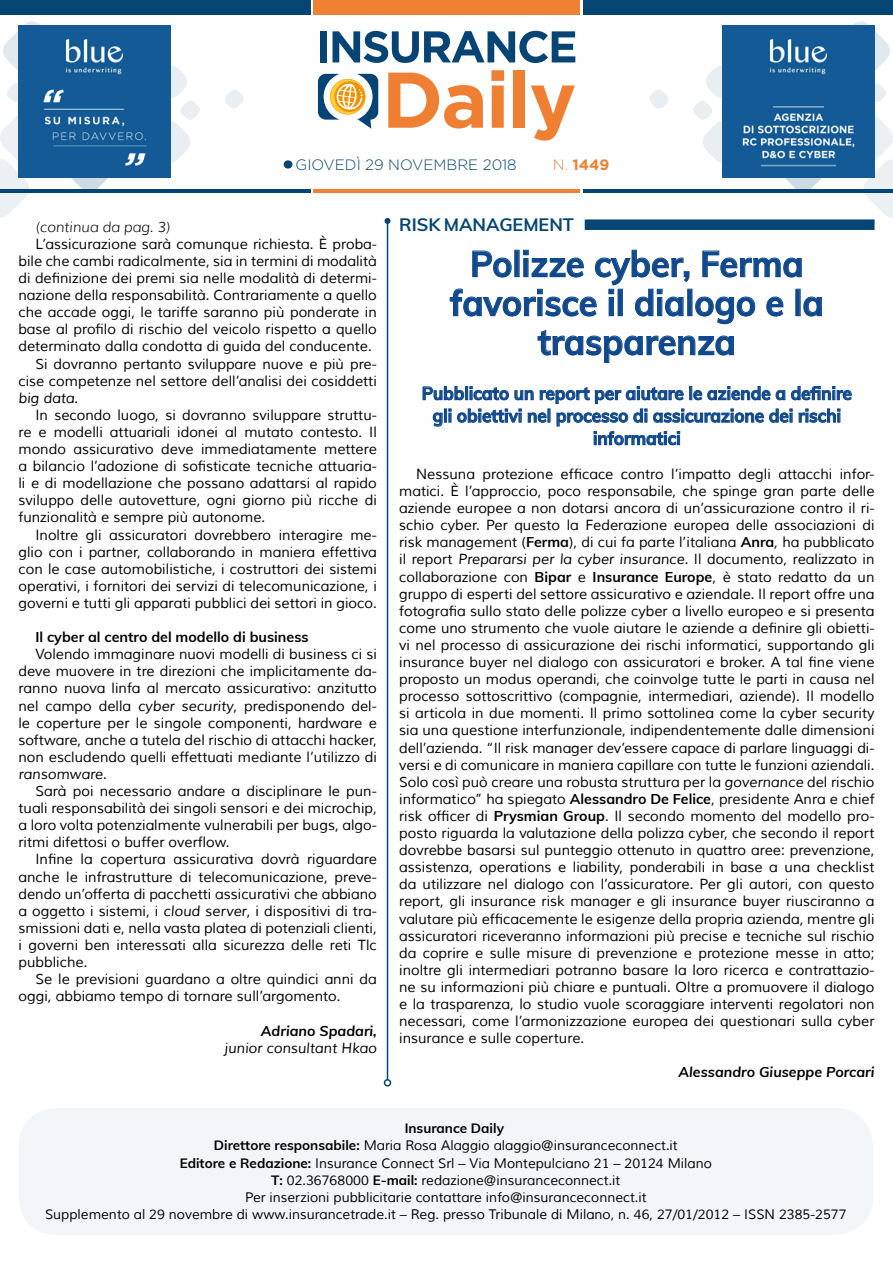
<style>
.page{position:relative;width:893px;height:1263px;background:#fff}
.page>*{position:absolute;margin:0;border:0;box-sizing:border-box;transform-origin:0 0}
.t1{font:700 36px/39px "Muli";color:#0f488c;text-align:center;scale:.95 1}
.t2{font:700 18px/22.5px "Muli";color:#0f488c;text-align:center;scale:.95 1}
.t3{font:700 18px "Muli";color:#054573}
.t4{font:300 15px "Gotham";color:#054573}
.t5{font:700 15px "Gotham";color:#f08033}
.t6{font:14.25px/17.1px "Muli";color:#000;text-align:justify}
.t7{font:italic 700 14.25px "Muli";color:#000}
.t8{font:700 14.25px "Muli";color:#000}
.t9{font:italic 14.25px "Muli";color:#000}
.t10{font:italic 300 14.25px "Muli";color:#000}
.t11{font:13.5px "Muli";color:#000}
.t12{font:700 13.5px "Muli";color:#000}
.s1{font-weight:300}
.s2{font-style:normal}
.s3{font-style:italic}
.s4{font-weight:700}
</style>
<div class="page">
<div style="left:583px;top:0;width:310px;height:15px;background:#054573"></div>
<div style="left:314px;top:0;width:266px;height:15px;background:#f08033"></div>
<hr style="left:583px;top:189px;width:310px;height:3px;background:#054573">
<hr style="left:314px;top:189px;width:266px;height:3px;background:#f08033">
<svg style="left:649px;top:90px;width:19px;height:19px"></svg>
<svg style="left:225px;top:90px;width:19px;height:19px"></svg>
<svg style="left:691px;top:21px;width:202px;height:202px"></svg>
<svg style="left:0;top:21px;width:202px;height:197px"></svg>
<svg style="left:318px;top:74px;width:60px;height:55px"></svg>
<svg style="left:388px;top:73px;width:95px;height:56px"></svg>
<svg style="left:491px;top:70px;width:13px;height:58px"></svg>
<div style="left:513px;top:70px;width:12px;height:58px;background:#ef7f32"></div>
<svg style="left:531px;top:85px;width:44px;height:56px"></svg>
<div style="left:320px;top:31px;width:7px;height:31px;background:#054474"></div>
<svg style="left:332px;top:31px;width:243px;height:32px"></svg>
<hr style="left:0;top:189px;width:310px;height:3px;background:#054573">
<div style="left:0;top:0;width:310px;height:15px;background:#054573"></div>
<img style="left:18px;top:26px;width:153px;height:152px">
<img style="left:722px;top:26px;width:152px;height:152px">
<div style="left:284px;top:160px;width:8px;height:9px;background:#054573;border-radius:50%"></div>
<hr style="left:387px;top:221px;width:1px;height:859px;background:#054573">
<svg style="left:384px;top:218px;width:6px;height:6px"></svg>
<div style="left:384px;top:1079px;width:7px;height:7px;border:2px solid #054573;border-radius:50%"></div>
<div style="left:18px;top:1108px;width:855px;height:127px;background:#f3f6f8;border-radius:38px"></div>
<svg style="left:449px;top:249px;width:373px;height:114px"></svg>
<svg style="left:423px;top:386px;width:429px;height:59px"></svg>
<div style="left:585px;top:219px;width:289px;height:11px;background:#054573"></div>
<p class="t4" style="left:296px;top:157px;width:223px">GIOVEDÌ 29 NOVEMBRE 2018</p>
<p class="t5" style="left:553px;top:156px;width:58px"><span class="s1">N.</span> 1449</p>
<p class="t10" style="left:35px;top:218px;width:136px">(continua da pag. 3)</p>
<p class="t6" style="left:35px;top:236px;width:343px">L’assicurazione sarà comunque richiesta. È proba-</p>
<p class="t6" style="left:18px;top:253px;width:360px">bile che cambi radicalmente, sia in termini di modalità</p>
<p class="t6" style="left:18px;top:270px;width:360px">di definizione dei premi sia nelle modalità di determi-</p>
<p class="t6" style="left:18px;top:287px;width:360px">nazione della responsabilità. Contrariamente a quello</p>
<p class="t6" style="left:18px;top:304px;width:360px">che accade oggi, le tariffe saranno più ponderate in</p>
<p class="t6" style="left:18px;top:321px;width:360px">base al profilo di rischio del veicolo rispetto a quello</p>
<p class="t6" style="left:18px;top:338px;width:355px">determinato dalla condotta di guida del conducente.</p>
<p class="t6" style="left:35px;top:355px;width:343px">Si dovranno pertanto sviluppare nuove e più pre-</p>
<p class="t6" style="left:18px;top:372px;width:360px">cise competenze nel settore dell’analisi dei cosiddetti</p>
<p class="t9" style="left:18px;top:389px;width:61px">big data<span class="s2">.</span></p>
<p class="t6" style="left:35px;top:407px;width:343px">In secondo luogo, si dovranno sviluppare struttu-</p>
<p class="t6" style="left:18px;top:424px;width:360px">re e modelli attuariali idonei al mutato contesto. Il</p>
<p class="t6" style="left:18px;top:441px;width:360px">mondo assicurativo deve immediatamente mettere</p>
<p class="t6" style="left:18px;top:458px;width:360px">a bilancio l’adozione di sofisticate tecniche attuaria-</p>
<p class="t6" style="left:18px;top:475px;width:360px">li e di modellazione che possano adattarsi al rapido</p>
<p class="t6" style="left:18px;top:492px;width:360px">sviluppo delle autovetture, ogni giorno più ricche di</p>
<p class="t6" style="left:18px;top:509px;width:248px">funzionalità e sempre più autonome.</p>
<p class="t6" style="left:35px;top:526px;width:343px">Inoltre gli assicuratori dovrebbero interagire me-</p>
<p class="t6" style="left:18px;top:543px;width:360px">glio con i partner, collaborando in maniera effettiva</p>
<p class="t6" style="left:18px;top:560px;width:360px">con le case automobilistiche, i costruttori dei sistemi</p>
<p class="t6" style="left:18px;top:578px;width:360px">operativi, i fornitori dei servizi di telecomunicazione, i</p>
<p class="t6" style="left:18px;top:595px;width:360px">governi e tutti gli apparati pubblici dei settori in gioco.</p>
<p class="t8" style="left:35px;top:627px;width:275px">Il cyber al centro del modello di business</p>
<p class="t6" style="left:18px;top:646px;width:360px;text-indent:17px">Volendo immaginare nuovi modelli di business ci si deve muovere in tre direzioni che implicitamente da&shy;ranno nuova linfa al mercato assicurativo: anzitutto nel campo della <span class="s3">cyber security</span>, predisponendo del&shy;le coperture per le singole componenti, hardware e software, anche a tutela del rischio di attacchi hacker, non escludendo quelli effettuati mediante l’utilizzo di <span class="s3">ransomware</span>.</p>
<p class="t6" style="left:18px;top:783px;width:360px;text-indent:17px">Sarà poi necessario andare a disciplinare le pun&shy;tuali responsabilità dei singoli sensori e dei microchip, a loro volta potenzialmente vulnerabili per bugs, algo&shy;ritmi difettosi o buffer overflow.</p>
<p class="t6" style="left:18px;top:851px;width:360px;text-indent:17px">Infine la copertura assicurativa dovrà riguardare anche le infrastrutture di telecomunicazione, preve&shy;dendo un’offerta di pacchetti assicurativi che abbiano a oggetto i sistemi, i <span class="s3">cloud server</span>, i dispositivi di tra&shy;smissioni dati e, nella vasta platea di potenziali clienti, i governi ben interessati alla sicurezza delle reti Tlc pubbliche.</p>
<p class="t6" style="left:18px;top:971px;width:360px;text-indent:17px">Se le previsioni guardano a oltre quindici anni da oggi, abbiamo tempo di tornare sull’argomento.</p>
<p class="t7" style="left:261px;top:1020px;width:117px">Adriano Spadari,</p>
<p class="t9" style="left:225px;top:1039px;width:154px">junior consultant Hkao</p>
<p class="t3" style="left:399px;top:211px;width:176px">RISK MANAGEMENT</p>
<h1 class="t1" style="left:450px;top:242px;width:395px">Polizze cyber, Ferma favorisce il dialogo e la trasparenza</h1>
<p class="t2" style="left:422px;top:381px;width:454px">Pubblicato un report per aiutare le aziende a definire gli obiettivi nel processo di assicurazione dei rischi informatici</p>
<p class="t6" style="left:399px;top:466px;width:477px;text-indent:17px">Nessuna protezione efficace contro l’impatto degli attacchi infor&shy;matici. È l’approccio, poco responsabile, che spinge gran parte delle aziende europee a non dotarsi ancora di un’assicurazione contro il ri&shy;schio cyber. Per questo la Federazione europea delle associazioni di risk management (<span class="s4">Ferma</span>), di cui fa parte l’italiana <span class="s4">Anra</span>, ha pubblicato il report <span class="s3">Prepararsi per la cyber insurance</span>. Il documento, realizzato in collaborazione con <span class="s4">Bipar</span> e <span class="s4">Insurance Europe</span>, è stato redatto da un gruppo di esperti del settore assicurativo e aziendale. Il report offre una fotografia sullo stato delle polizze cyber a livello europeo e si presenta come uno strumento che vuole aiutare le aziende a definire gli obietti&shy;vi nel processo di assicurazione dei rischi informatici, supportando gli insurance buyer nel dialogo con assicuratori e broker. A tal fine viene proposto un modus operandi, che coinvolge tutte le parti in causa nel processo sottoscrittivo (compagnie, intermediari, aziende). Il modello si articola in due momenti. Il primo sottolinea come la cyber security sia una questione interfunzionale, indipendentemente dalle dimensioni dell’azienda. “Il risk manager dev’essere capace di parlare linguaggi di&shy;versi e di comunicare in maniera capillare con tutte le funzioni aziendali.<br>Solo così può creare una robusta struttura per la <span class="s3">governance</span> del rischio informatico” ha spiegato <span class="s4">Alessandro De Felice</span>, presidente Anra e chief risk officer di <span class="s4">Prysmian Group</span>. Il secondo momento del modello pro&shy;posto riguarda la valutazione della polizza cyber, che secondo il report dovrebbe basarsi sul punteggio ottenuto in quattro aree: prevenzione, assistenza, operations e liability, ponderabili in base a una checklist da utilizzare nel dialogo con l’assicuratore. Per gli autori, con questo report, gli insurance risk manager e gli insurance buyer riusciranno a valutare più efficacemente le esigenze della propria azienda, mentre gli assicuratori riceveranno informazioni più precise e tecniche sul rischio da coprire e sulle misure di prevenzione e protezione messe in atto; inoltre gli intermediari potranno basare la loro ricerca e contrattazio&shy;ne su informazioni più chiare e puntuali. Oltre a promuovere il dialogo e la trasparenza, lo studio vuole scoraggiare interventi regolatori non necessari, come l’armonizzazione europea dei questionari sulla cyber insurance e sulle coperture.</p>
<p class="t7" style="left:678px;top:1062px;width:197px">Alessandro Giuseppe Porcari</p>
<p class="t12" style="left:405px;top:1118px;width:101px">Insurance Daily</p>
<p class="t11" style="left:214px;top:1137px;width:465px"><span class="s4">Direttore responsabile:</span> Maria Rosa Alaggio alaggio@insuranceconnect.it</p>
<p class="t11" style="left:180px;top:1154px;width:534px"><span class="s4">Editore e Redazione:</span> Insurance Connect Srl – Via Montepulciano 21 – 20124 Milano</p>
<p class="t11" style="left:271px;top:1172px;width:351px"><span class="s4">T:</span> 02.36768000 <span class="s4">E-mail:</span> redazione@insuranceconnect.it</p>
<p class="t11" style="left:245px;top:1189px;width:403px">Per inserzioni pubblicitarie contattare info@insuranceconnect.it</p>
<p class="t11" style="left:45px;top:1206px;width:803px">Supplemento al 29 novembre di www.insurancetrade.it – Reg. presso Tribunale di Milano, n. 46, 27/01/2012 – ISSN 2385-2577</p>
</div>
